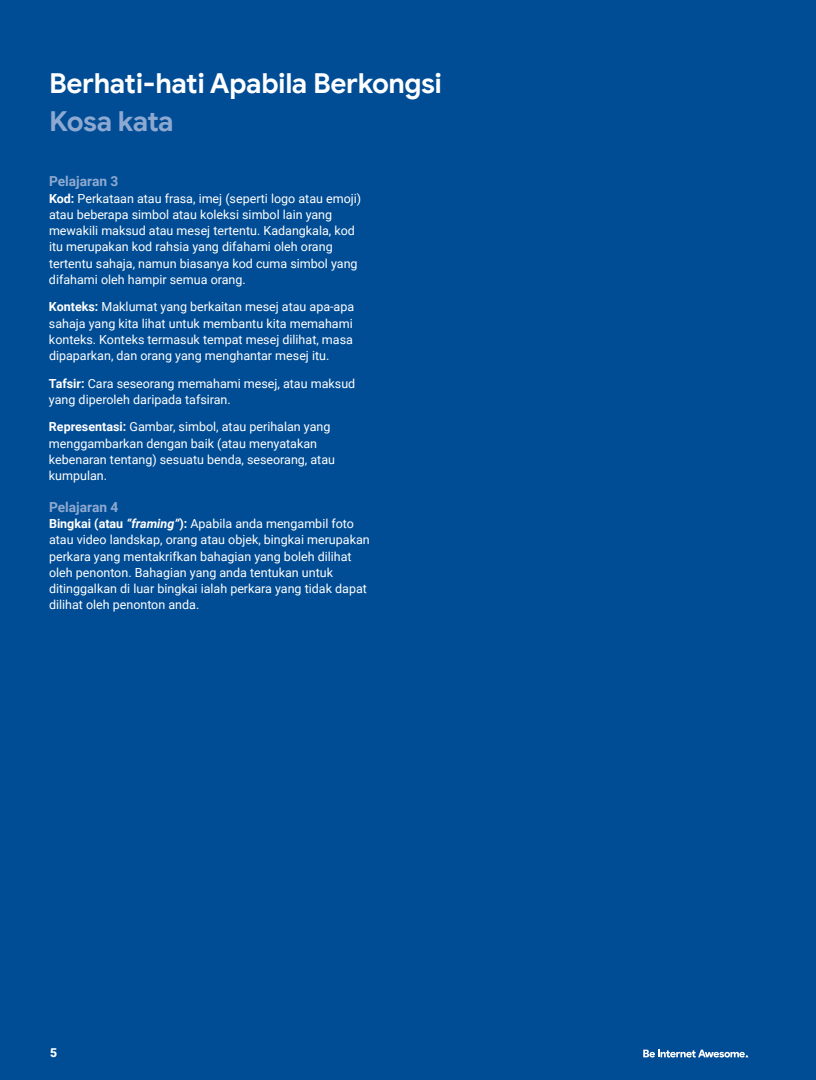
<style>
.page{position:relative;width:816px;height:1080px;background:#004d95}
.page>*{position:absolute;margin:0;border:0;box-sizing:border-box;transform-origin:0 0}
.t1{font:700 27.5px "Google Sans";letter-spacing:-.015em;color:#fff}
.t2{font:700 27.5px "Google Sans";letter-spacing:-.025em;color:#8ea9d1}
.t3{font:700 13.75px "Roboto";color:#8ea9d1}
.t4{font:12.5px/16.2px "Roboto";color:#fff}
.t5{font:900 12.25px "Roboto";color:#fff}
.s1{font-weight:700}
.s2{font-weight:700;font-style:italic}
</style>
<div class="page">
<svg style="left:643px;top:1050px;width:105px;height:8px"></svg>
<h1 class="t1" style="left:49px;top:67px;width:394px">Berhati-hati Apabila Berkongsi</h1>
<h1 class="t2" style="left:49px;top:104px;width:126px">Kosa kata</h1>
<p class="t3" style="left:49px;top:172px;width:71px">Pelajaran 3</p>
<p class="t4" style="left:49px;top:190px;width:314px"><span class="s1">Kod:</span> Perkataan atau frasa, imej (seperti logo atau emoji) atau beberapa simbol atau koleksi simbol lain yang mewakili maksud atau mesej tertentu. Kadangkala, kod itu merupakan kod rahsia yang difahami oleh orang tertentu sahaja, namun biasanya kod cuma simbol yang difahami oleh hampir semua orang.</p>
<p class="t4" style="left:49px;top:298px;width:307px;text-align:justify"><span class="s1">Konteks:</span> Maklumat yang berkaitan mesej atau apa-apa sahaja yang kita lihat untuk membantu kita memahami konteks. Konteks termasuk tempat mesej dilihat, masa dipaparkan, dan orang yang menghantar mesej itu.</p>
<p class="t4" style="left:49px;top:375px;width:308px"><span class="s1">Tafsir:</span> Cara seseorang memahami mesej, atau maksud yang diperoleh daripada tafsiran.</p>
<p class="t4" style="left:49px;top:418px;width:287px"><span class="s1">Representasi:</span> Gambar, simbol, atau perihalan yang menggambarkan dengan baik (atau menyatakan kebenaran tentang) sesuatu benda, seseorang, atau kumpulan.</p>
<p class="t3" style="left:49px;top:497px;width:71px">Pelajaran 4</p>
<p class="t4" style="left:49px;top:515px;width:322px"><span class="s1">Bingkai (atau</span> <span class="s2">“framing”</span><span class="s1">):</span> Apabila anda mengambil foto atau video landskap, orang atau objek, bingkai merupakan perkara yang mentakrifkan bahagian yang boleh dilihat oleh penonton. Bahagian yang anda tentukan untuk ditinggalkan di luar bingkai ialah perkara yang tidak dapat dilihat oleh penonton anda.</p>
<p class="t5" style="left:50px;top:1044px;width:9px">5</p>
</div>
